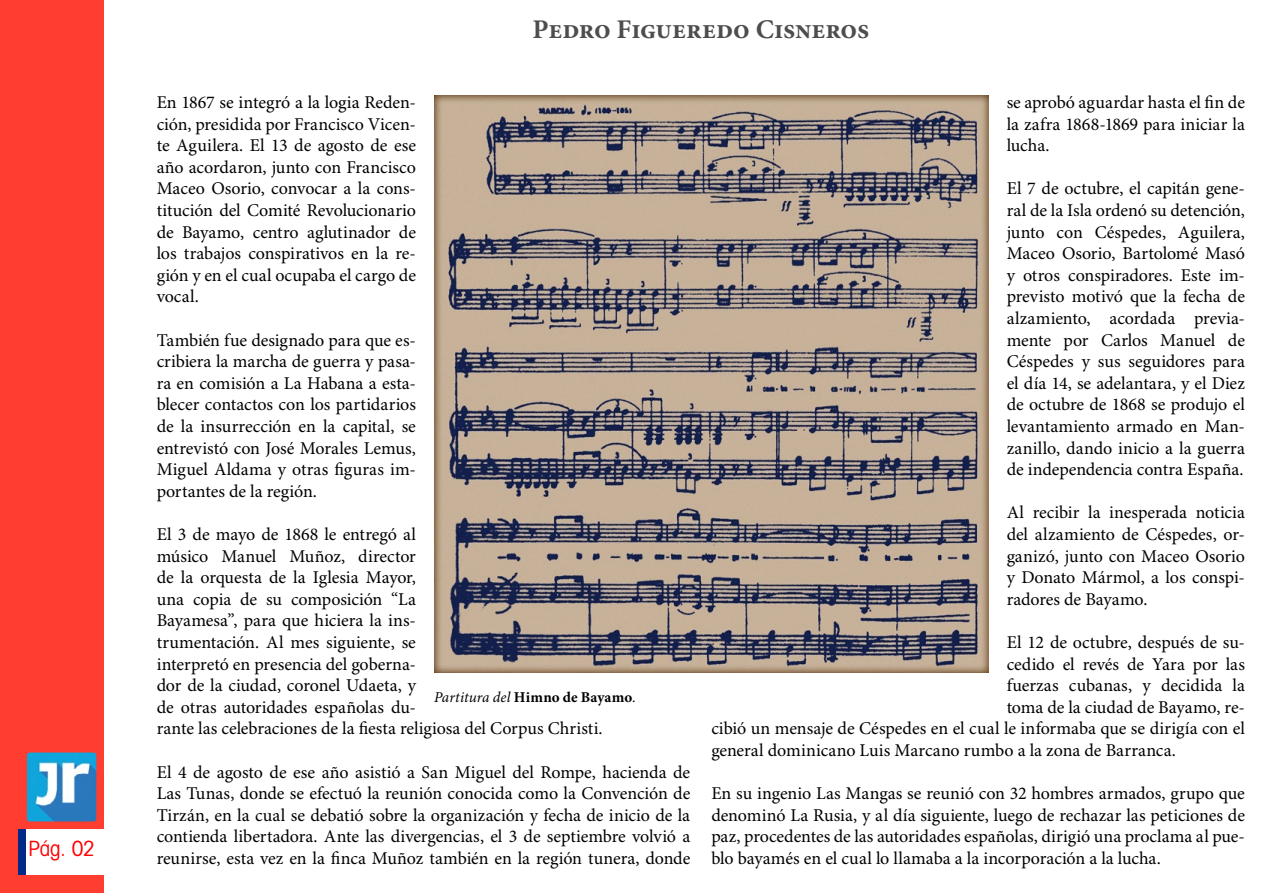
<style>
.page{position:relative;width:1263px;height:893px;background:#fff}
.page>*{position:absolute;margin:0;border:0;box-sizing:border-box;transform-origin:0 0}
.t1{font:700 27px "Minion Pro";letter-spacing:-.005em;color:#4d4d4d}
.t2{font:condensed 21px "Avant Garde";color:#f00}
.t3{font:18px/21.6px "Minion Pro";letter-spacing:-.005em;color:#000;text-align:justify}
.t4{font:700 15px "Minion Pro";letter-spacing:.005em;color:#000}
.s1{font-weight:400;font-style:italic}
.s2{font-weight:400}
</style>
<div class="page">
<div style="left:0;top:0;width:104px;height:893px;background:#ff3d30"></div>
<div style="left:18px;top:829px;width:93px;height:46px;background:#fff"></div>
<div style="left:18px;top:829px;width:8px;height:46px;background:#002a85"></div>
<img style="left:27px;top:752px;width:69px;height:69px">
<img style="left:434px;top:96px;width:555px;height:576px">
<p class="t2" style="left:28px;top:835px;width:68px">Pág. 02</p>
<h1 class="t1" style="left:532px;top:13px;width:338px">Pedro Figueredo Cisneros</h1>
<p class="t3" style="left:157px;top:92px;width:261px">En 1867 se integró a la logia Reden&shy;ción, presidida por Francisco Vicen&shy;te Aguilera. El 13 de agosto de ese año acordaron, junto con Francisco Maceo Osorio, convocar a la cons&shy;titución del Comité Revolucionario de Bayamo, centro aglutinador de los trabajos conspirativos en la re&shy;gión y en el cual ocupaba el cargo de vocal.</p>
<p class="t3" style="left:157px;top:330px;width:261px">También fue designado para que es&shy;cribiera la marcha de guerra y pasa&shy;ra en comisión a La Habana a esta&shy;blecer contactos con los partidarios de la insurrección en la capital, se entrevistó con José Morales Lemus, Miguel Aldama y otras figuras im&shy;portantes de la región.</p>
<p class="t3" style="left:157px;top:524px;width:448px;text-align:left">El 3 de mayo de 1868 le entregó al<br>músico Manuel Muñoz, director<br>de la orquesta de la Iglesia Mayor,<br>una copia de su composición “La<br>Bayamesa”, para que hiciera la ins-<br>trumentación. Al mes siguiente, se<br>interpretó en presencia del goberna-<br>dor de la ciudad, coronel Udaeta, y<br>de otras autoridades españolas du-<br>rante las celebraciones de la fiesta religiosa del Corpus Christi.</p>
<p class="t3" style="left:157px;top:762px;width:535px">El 4 de agosto de ese año asistió a San Miguel del Rompe, hacienda de Las Tunas, donde se efectuó la reunión conocida como la Convención de Tirzán, en la cual se debatió sobre la organización y fecha de inicio de la contienda libertadora. Ante las divergencias, el 3 de septiembre volvió a reunirse, esta vez en la finca Muñoz también en la región tunera, donde</p>
<p class="t4" style="left:434px;top:688px;width:203px"><span class="s1">Partitura del</span> Himno de Bayamo<span class="s2">.</span></p>
<p class="t3" style="left:1007px;top:92px;width:240px">se aprobó aguardar hasta el fin de la zafra 1868-1869 para iniciar la lucha.</p>
<p class="t3" style="left:1007px;top:179px;width:240px">El 7 de octubre, el capitán gene&shy;ral de la Isla ordenó su detención, junto con Céspedes, Aguilera, Maceo Osorio, Bartolomé Masó y otros conspiradores. Este im&shy;previsto motivó que la fecha de alzamiento, acordada previa&shy;mente por Carlos Manuel de Céspedes y sus seguidores para el día 14, se adelantara, y el Diez de octubre de 1868 se produjo el levantamiento armado en Man&shy;zanillo, dando inicio a la guerra de independencia contra España.</p>
<p class="t3" style="left:1007px;top:503px;width:240px">Al recibir la inesperada noticia del alzamiento de Céspedes, or&shy;ganizó, junto con Maceo Osorio y Donato Mármol, a los conspi&shy;radores de Bayamo.</p>
<p class="t3" style="left:1007px;top:632px;width:240px">El 12 de octubre, después de su-</p>
<p class="t3" style="left:1007px;top:654px;width:240px">cedido el revés de Yara por las</p>
<p class="t3" style="left:1007px;top:675px;width:240px">fuerzas cubanas, y decidida la</p>
<p class="t3" style="left:1007px;top:697px;width:240px">toma de la ciudad de Bayamo, re-</p>
<p class="t3" style="left:711px;top:719px;width:535px">cibió un mensaje de Céspedes en el cual le informaba que se dirigía con el</p>
<p class="t3" style="left:711px;top:740px;width:466px">general dominicano Luis Marcano rumbo a la zona de Barranca.</p>
<p class="t3" style="left:711px;top:783px;width:535px">En su ingenio Las Mangas se reunió con 32 hombres armados, grupo que denominó La Rusia, y al día siguiente, luego de rechazar las peticiones de paz, procedentes de las autoridades españolas, dirigió una proclama al pue&shy;blo bayamés en el cual lo llamaba a la incorporación a la lucha.</p>
</div>
